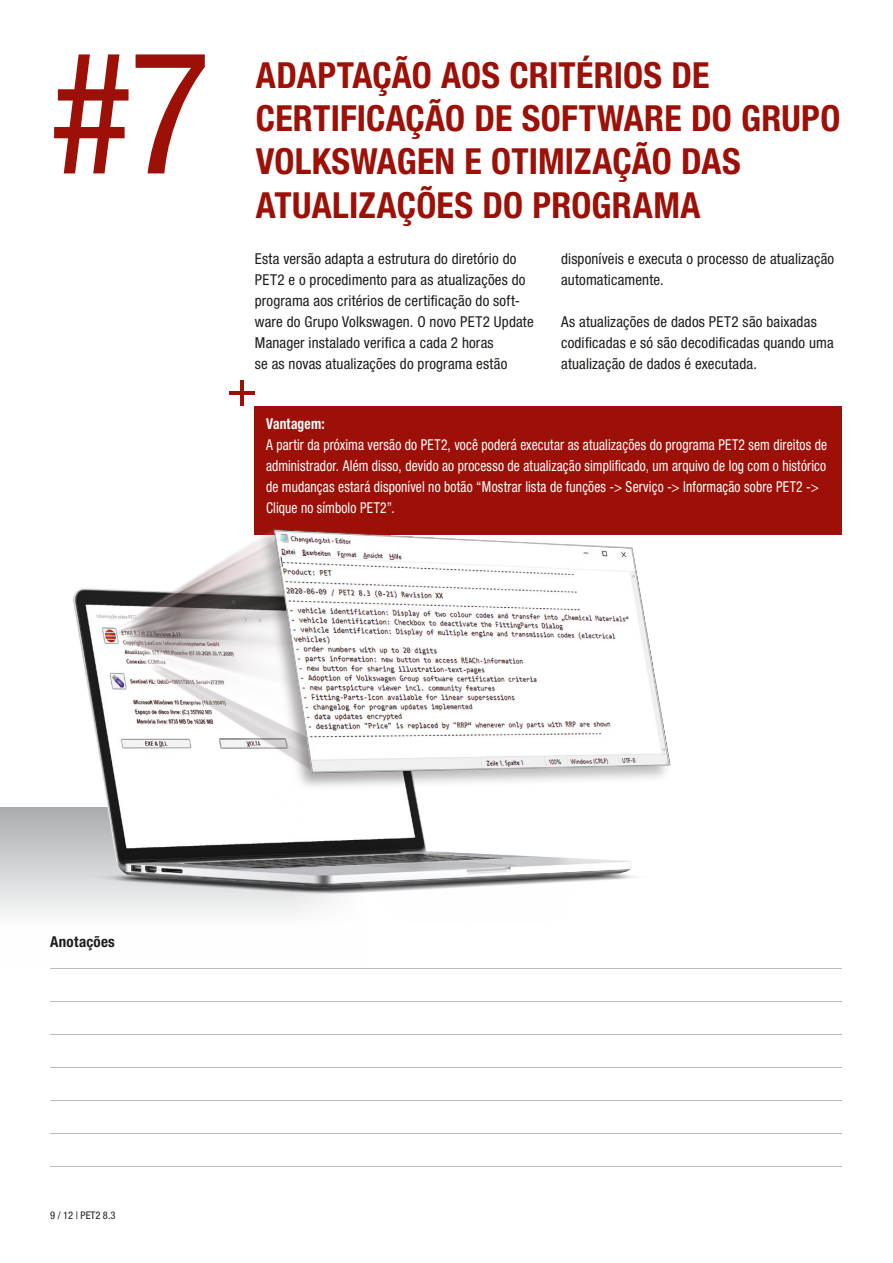
<style>
.page{position:relative;width:893px;height:1263px;background:#fff}
.page>*{position:absolute;margin:0;border:0;box-sizing:border-box;transform-origin:0 0}
.t1{font:condensed 171.45px "Helvetica Neue LT Std";color:#9c1007}
.t2{font:700 condensed 36px/43px "Helvetica Neue LT Std";letter-spacing:.005em;color:#9c1007}
.t3{font:condensed 15px/21px "Helvetica Neue LT Std";letter-spacing:.01em;color:#1d1d1b}
.t4{font:condensed 15px/21px "Helvetica Neue LT Std";letter-spacing:.01em;color:#fff;scale:.9 1}
.t5{font:700 condensed 15px "Helvetica Neue LT Std";letter-spacing:.015em;color:#fff;scale:.9 1}
.t6{font:700 condensed 15px "Helvetica Neue LT Std";letter-spacing:.02em;color:#1d1d1b}
.t7{font:condensed 10.5px "Helvetica Neue LT Std";color:#1d1d1b}
</style>
<div class="page">
<div style="left:0;top:807px;width:415px;height:160px;background:linear-gradient(to bottom,#aeb1b3,#fff)"></div>
<div style="left:294px;top:796px;width:152px;height:172px;background:#fff"></div>
<div style="left:255px;top:406px;width:587px;height:128px;background:#9c1007"></div>
<hr style="left:240px;top:381px;width:4px;height:25px;background:#9c1007">
<hr style="left:229px;top:392px;width:26px;height:3px;background:#9c1007">
<img style="left:45px;top:493px;width:644px;height:430px">
<hr style="left:50px;top:968px;width:792px;height:1px;background:#b8bcbf">
<hr style="left:50px;top:1001px;width:792px;height:1px;background:#b8bcbf">
<hr style="left:50px;top:1034px;width:792px;height:1px;background:#b8bcbf">
<hr style="left:50px;top:1067px;width:792px;height:1px;background:#b8bcbf">
<hr style="left:50px;top:1100px;width:792px;height:1px;background:#b8bcbf">
<hr style="left:50px;top:1133px;width:792px;height:1px;background:#b8bcbf">
<hr style="left:50px;top:1166px;width:792px;height:1px;background:#b8bcbf">
<svg style="left:274px;top:530px;width:396px;height:242px"></svg>
<h1 class="t1" style="left:50px;top:14px;width:163px">#7</h1>
<h2 class="t2" style="left:256px;top:54px;width:586px">ADAPTAÇÃO AOS CRITÉRIOS DE<br>CERTIFICAÇÃO DE SOFTWARE DO GRUPO<br>VOLKSWAGEN E OTIMIZAÇÃO DAS<br>ATUALIZAÇÕES DO PROGRAMA</h2>
<p class="t3" style="left:255px;top:248px;width:280px">Esta versão adapta a estrutura do diretório do PET2 e o procedimento para as atualizações do programa aos critérios de certificação do soft&shy;ware do Grupo Volkswagen. O novo PET2 Update Manager instalado verifica a cada 2 horas<br>se as novas atualizações do programa estão</p>
<p class="t3" style="left:561px;top:248px;width:274px">disponíveis e executa o processo de atualização automaticamente.</p>
<p class="t3" style="left:561px;top:311px;width:274px">As atualizações de dados PET2 são baixadas codificadas e só são decodificadas quando uma atualização de dados é executada.</p>
<p class="t5" style="left:266px;top:415px;width:67px">Vantagem:</p>
<p class="t4" style="left:266px;top:434px;width:625px">A partir da próxima versão do PET2, você poderá executar as atualizações do programa PET2 sem direitos de administrador. Além disso, devido ao processo de atualização simplificado, um arquivo de log com o histórico de mudanças estará disponível no botão “Mostrar lista de funções -&gt; Serviço -&gt; Informação sobre PET2 -&gt; Clique no símbolo PET2”.</p>
<p class="t6" style="left:50px;top:933px;width:66px">Anotações</p>
<p class="t7" style="left:50px;top:1209px;width:67px">9 / 12 | PET2 8.3</p>
</div>
